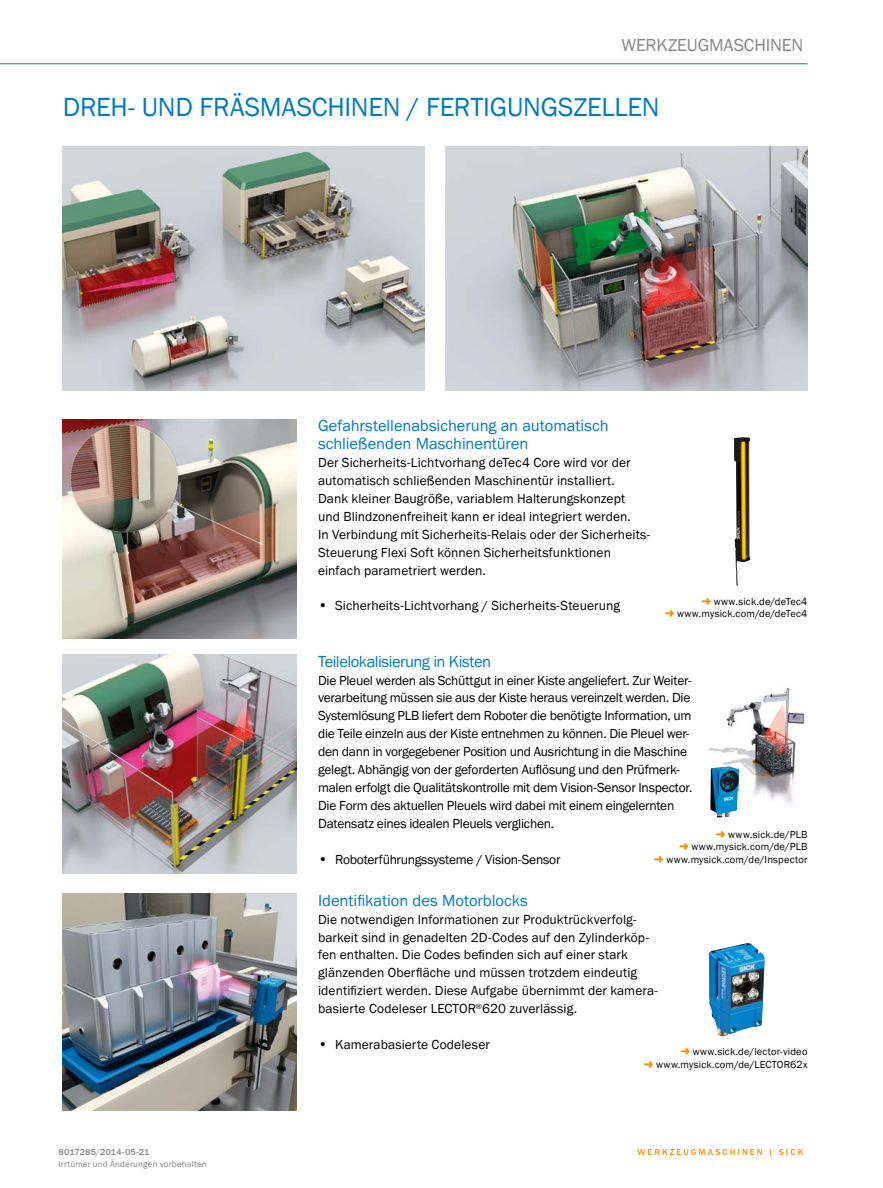
<style>
.page{position:relative;width:883px;height:1188px;background:#fff}
.page>*{position:absolute;margin:0;border:0;box-sizing:border-box;transform-origin:0 0}
.t1{font:27px "SICK Franklin";letter-spacing:-.01em;color:#007cc2}
.t2{font:18px "SICK Franklin";letter-spacing:-.01em;color:#878787}
.t3{font:16.5px/17.9px "SICK Franklin";letter-spacing:-.005em;color:#007cc2}
.t4{font:16.5px "SICK Franklin";letter-spacing:-.025em;color:#007cc2}
.t5{font:13.5px/17.9px "SICK Franklin";color:#000}
.t6{font:13.5px/17.9px "SICK Franklin";letter-spacing:-.02em;color:#000}
.t7{font:10.5px/12.6px "SICK Franklin";letter-spacing:.015em;color:#000;text-align:right}
.t8{font:9px "SICK Franklin";letter-spacing:.02em;color:#878787}
.t9{font:500 9px "SICK Franklin";letter-spacing:.225em;color:#f39200}
.t10{font:500 9px "SICK Franklin";letter-spacing:.02em;color:#878787}
.s1{font-size:14.25px}
</style>
<div class="page">
<img style="left:445px;top:146px;width:362px;height:245px">
<img style="left:63px;top:146px;width:361px;height:245px">
<img style="left:63px;top:419px;width:234px;height:219px">
<img style="left:63px;top:655px;width:234px;height:219px">
<img style="left:63px;top:894px;width:234px;height:217px">
<hr style="left:0;top:63px;width:807px;height:1px;background:#007cc2">
<img style="left:734px;top:437px;width:16px;height:149px">
<img style="left:708px;top:688px;width:97px;height:117px">
<img style="left:708px;top:943px;width:56px;height:94px">
<img style="left:710px;top:766px;width:29px;height:52px">
<h2 class="t2" style="left:621px;top:34px;width:183px">Werkzeugmaschi nen</h2>
<h1 class="t1" style="left:63px;top:90px;width:33px">DREH</h1>
<h1 class="t1" style="left:128px;top:90px;width:134px">- UN D FRÄSMASCH</h1>
<h1 class="t1" style="left:344px;top:90px;width:23px">INEN</h1>
<h1 class="t1" style="left:407px;top:90px;width:100px">/ FERTIGUNGSZE</h1>
<h1 class="t1" style="left:601px;top:90px;width:41px">LLEN</h1>
<p class="t3" style="left:318px;top:417px;width:292px">Gefahrstellenabsicherung an automatisch schließenden Maschinentüren</p>
<p class="t5" style="left:318px;top:454px;width:333px">Der Sicherheits-Lichtvorhang deTec4 Core wird vor der automatisch schließenden Maschinentür installiert.<br>Dank kleiner Baugröße, variablem Halterungskonzept und Blindzonenfreiheit kann er ideal integriert werden.<br>In Verbindung mit Sicherheits-Relais oder der Sicherheits-Steuerung Flexi Soft können Sicherheitsfunktionen einfach parametriert werden.</p>
<p class="t5" style="left:318px;top:597px;width:303px"><span class="s1">•</span> Sicherheits-Lichtvorhang / Sicherheits-Steuerung</p>
<p class="t7" style="left:677px;top:595px;width:132px">www.sick.de/deTec4 www.mysick.com/de/deTec4</p>
<p class="t4" style="left:318px;top:651px;width:175px">Teilelokalisierung in Kisten</p>
<p class="t6" style="left:318px;top:671px;width:376px">Die Pleuel werden als Schüttgut in einer Kiste angeliefert. Zur Weiter&shy;verarbeitung müssen sie aus der Kiste heraus vereinzelt werden. Die Systemlösung PLB liefert dem Roboter die benötigte Information, um die Teile einzeln aus der Kiste entnehmen zu können. Die Pleuel wer&shy;den dann in vorgegebener Position und Ausrichtung in die Maschine gelegt. Abhängig von der geforderten Auflösung und den Prüfmerk&shy;malen erfolgt die Qualitätskontrolle mit dem Vision-Sensor Inspector.<br>Die Form des aktuellen Pleuels wird dabei mit einem eingelernten Datensatz eines idealen Pleuels verglichen.</p>
<p class="t6" style="left:318px;top:850px;width:244px"><span class="s1">•</span> Roboterführungssysteme / Vision-Sensor</p>
<p class="t3" style="left:318px;top:892px;width:211px">Identifikation des Motorblocks</p>
<p class="t5" style="left:318px;top:910px;width:341px">Die notwendigen Informationen zur Produktrückverfolg&shy;barkeit sind in genadelten 2D-Codes auf den Zylinderköp&shy;fen enthalten. Die Codes befinden sich auf einer stark glänzenden Oberfläche und müssen trotzdem eindeutig identifiziert werden. Diese Aufgabe übernimmt der kamera&shy;basierte Codeleser LECTOR<sup>®</sup>620 zuverlässig.</p>
<p class="t5" style="left:318px;top:1036px;width:173px"><span class="s1">•</span> Kamerabasierte Codeleser</p>
<p class="t7" style="left:666px;top:828px;width:142px">www.sick.de/PLB www.mysick.com/de/PLB www.mysick.com/de/Inspector</p>
<p class="t7" style="left:656px;top:1046px;width:153px">www.sick.de/lector-video www.mysick.com/de/LECTOR62x</p>
<p class="t10" style="left:58px;top:1146px;width:92px">8017285/2014-05-21</p>
<p class="t9" style="left:637px;top:1146px;width:167px">WERKZEUGMASCHINEN | SICK</p>
<p class="t8" style="left:58px;top:1159px;width:150px">Irrtümer und Änderungen vorbehalten</p>
</div>
